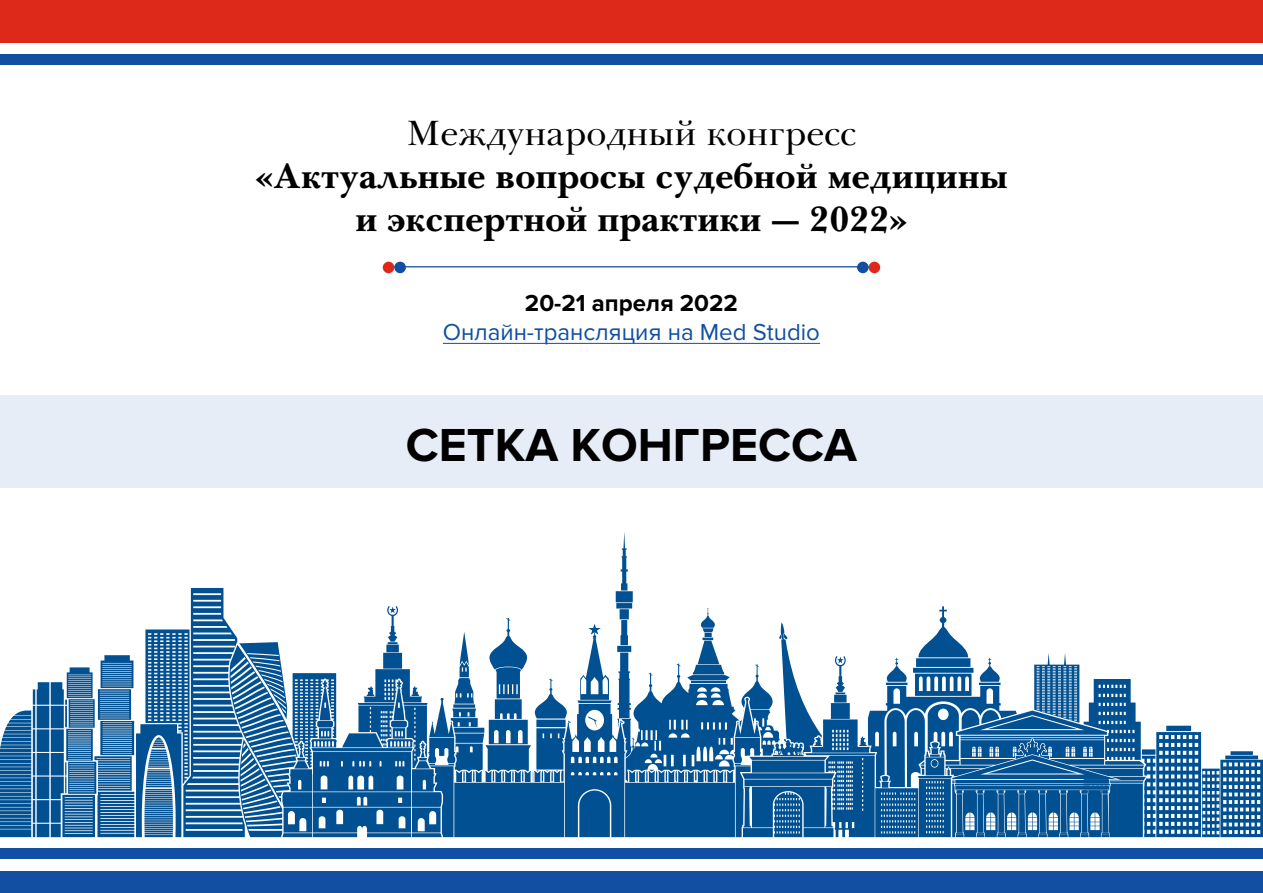
<style>
.page{position:relative;width:1263px;height:893px;background:#fff}
.page>*{position:absolute;margin:0;border:0;box-sizing:border-box;transform-origin:0 0}
.t1{font:700 48px "Proxima Nova";color:#000}
.t2{font:700 36px/43.2px "Baskerville Cyr LT Std";color:#000;text-align:center}
.t3{font:36px "Baskerville Cyr LT Std Upright";color:#000}
.t4{font:24px "Proxima Nova";color:#124fa2}
.t5{font:700 24px "Proxima Nova";color:#000}
</style>
<div class="page">
<div style="left:0;top:396px;width:1263px;height:92px;background:#e7edf6"></div>
<hr style="left:389px;top:266px;width:485px;height:1px;background:#124fa2">
<div style="left:383px;top:262px;width:11px;height:11px;background:#dd291a;border-radius:50%"></div>
<div style="left:394px;top:262px;width:12px;height:11px;background:#124fa2;border-radius:50%"></div>
<div style="left:869px;top:262px;width:11px;height:11px;background:#dd291a;border-radius:50%"></div>
<div style="left:857px;top:262px;width:12px;height:11px;background:#124fa2;border-radius:50%"></div>
<div style="left:0;top:0;width:1263px;height:43px;background:#dd291a"></div>
<hr style="left:443px;top:343px;width:377px;height:1px;background:#124fa2">
<svg style="left:0;top:532px;width:1263px;height:305px"></svg>
<div style="left:0;top:872px;width:1263px;height:21px;background:#124fa2"></div>
<div style="left:0;top:848px;width:1263px;height:11px;background:#124fa2"></div>
<div style="left:0;top:54px;width:1263px;height:11px;background:#124fa2"></div>
<p class="t3" style="left:406px;top:113px;width:451px">Международный конгресс</p>
<p class="t2" style="left:255px;top:155px;width:754px">«Актуальные вопросы судебной медицины и экспертной практики — 2022»</p>
<p class="t5" style="left:525px;top:290px;width:214px">20-21 апреля 2022</p>
<p class="t4" style="left:443px;top:318px;width:379px">Онлайн-трансляция на Med Studio</p>
<h1 class="t1" style="left:406px;top:417px;width:453px">СЕТКА КОНГРЕССА</h1>
</div>
